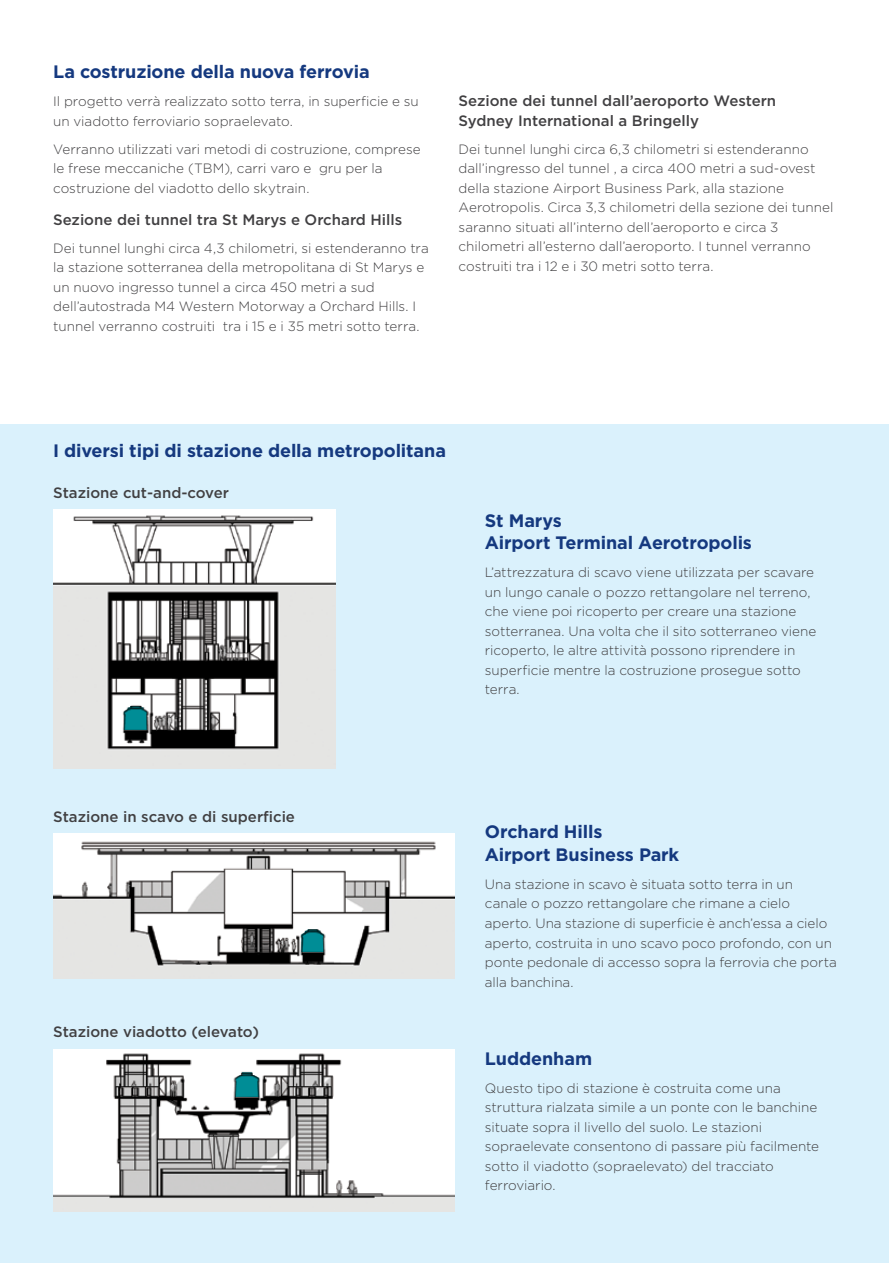
<style>
.page{position:relative;width:889px;height:1263px;background:#fff}
.page>*{position:absolute;margin:0;border:0;box-sizing:border-box;transform-origin:0 0}
.t1{font:700 18px/22.5px "Gotham";letter-spacing:-.005em;color:#15397f}
.t2{font:500 15px/19.5px "Gotham";color:#414042}
.Body_Copy{font:300 13.5px/19.5px "Gotham";color:#414042}
.BODY_COPY{font:300 13.5px/19.5px "Gotham";letter-spacing:-.005em;color:#414042}
</style>
<div class="page">
<div style="left:0;top:424px;width:889px;height:839px;background:#daf1fc"></div>
<img style="left:53px;top:510px;width:282px;height:259px">
<img style="left:53px;top:834px;width:401px;height:145px">
<img style="left:53px;top:1050px;width:401px;height:162px">
<svg style="left:124px;top:706px;width:23px;height:24px"></svg>
<svg style="left:301px;top:929px;width:23px;height:23px"></svg>
<svg style="left:235px;top:1072px;width:24px;height:25px"></svg>
<h2 class="t1" style="left:53px;top:60px;width:318px">La costruzione della nuova ferrovia</h2>
<p class="Body_Copy" style="left:53px;top:91px;width:367px">Il progetto verrà realizzato sotto terra, in superficie e su un viadotto ferroviario sopraelevato.</p>
<p class="Body_Copy" style="left:53px;top:139px;width:369px">Verranno utilizzati vari metodi di costruzione, comprese le frese meccaniche (TBM), carri varo e gru per la costruzione del viadotto dello skytrain.</p>
<h3 class="t2" style="left:53px;top:210px;width:351px">Sezione dei tunnel tra St Marys e Orchard Hills</h3>
<p class="Body_Copy" style="left:53px;top:238px;width:377px">Dei tunnel lunghi circa 4,3 chilometri, si estenderanno tra la stazione sotterranea della metropolitana di St Marys e un nuovo ingresso tunnel a circa 450 metri a sud dell’autostrada M4 Western Motorway a Orchard Hills. I tunnel verranno costruiti tra i 15 e i 35 metri sotto terra.</p>
<h3 class="t2" style="left:458px;top:91px;width:319px">Sezione dei tunnel dall’aeroporto Western<br>Sydney International a Bringelly</h3>
<p class="Body_Copy" style="left:458px;top:139px;width:376px">Dei tunnel lunghi circa 6,3 chilometri si estenderanno dall’ingresso del tunnel , a circa 400 metri a sud-ovest della stazione Airport Business Park, alla stazione Aerotropolis. Circa 3,3 chilometri della sezione dei tunnel saranno situati all’interno dell’aeroporto e circa 3 chilometri all’esterno dall’aeroporto. I tunnel verranno costruiti tra i 12 e i 30 metri sotto terra.</p>
<h2 class="t1" style="left:53px;top:439px;width:394px">I diversi tipi di stazione della metropolitana</h2>
<h3 class="t2" style="left:53px;top:483px;width:177px">Stazione cut-and-cover</h3>
<h2 class="t1" style="left:485px;top:509px;width:269px">St Marys<br>Airport Terminal Aerotropolis</h2>
<p class="BODY_COPY" style="left:485px;top:562px;width:333px">L’attrezzatura di scavo viene utilizzata per scavare un lungo canale o pozzo rettangolare nel terreno, che viene poi ricoperto per creare una stazione sotterranea. Una volta che il sito sotterraneo viene ricoperto, le altre attività possono riprendere in superficie mentre la costruzione prosegue sotto terra.</p>
<h3 class="t2" style="left:53px;top:806px;width:243px">Stazione in scavo e di superficie</h3>
<h3 class="t2" style="left:53px;top:1022px;width:207px">Stazione viadotto (elevato)</h3>
<h2 class="t1" style="left:485px;top:821px;width:196px">Orchard Hills<br>Airport Business Park</h2>
<p class="BODY_COPY" style="left:485px;top:874px;width:353px">Una stazione in scavo è situata sotto terra in un canale o pozzo rettangolare che rimane a cielo aperto. Una stazione di superficie è anch’essa a cielo aperto, costruita in uno scavo poco profondo, con un ponte pedonale di accesso sopra la ferrovia che porta alla banchina.</p>
<h2 class="t1" style="left:485px;top:1047px;width:109px">Luddenham</h2>
<p class="BODY_COPY" style="left:485px;top:1078px;width:336px">Questo tipo di stazione è costruita come una struttura rialzata simile a un ponte con le banchine situate sopra il livello del suolo. Le stazioni sopraelevate consentono di passare più facilmente sotto il viadotto (sopraelevato) del tracciato ferroviario.</p>
</div>
